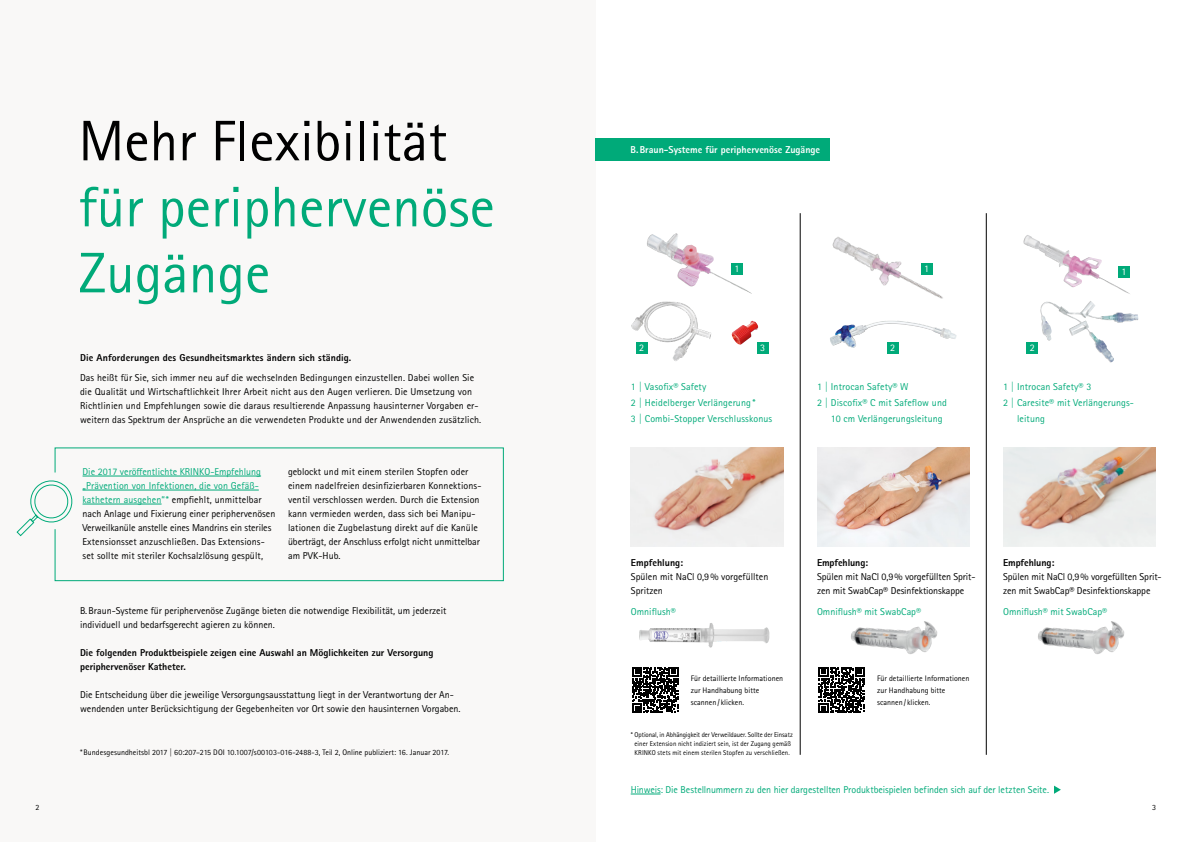
<style>
.page{position:relative;width:1191px;height:842px;background:#fff}
.page>*{position:absolute;margin:0;border:0;box-sizing:border-box;transform-origin:0 0}
.t1{font:57.2px/66px "Rotis Sans Serif Pro";color:#00aa79}
.t2{font:57.2px "Rotis Sans Serif Pro";color:#000}
.t3{font:10px/14px "Rotis Sans Serif Pro";letter-spacing:.01em;color:#000}
.t4{font:10px/16px "Rotis Sans Serif Pro";letter-spacing:.01em;color:#00aa79}
.t5{font:800 10px/14px "Rotis Sans Serif Pro";color:#000}
.t6{font:10px/14px "Rotis Sans Serif Pro";letter-spacing:-.01em;color:#000}
.t7{font:10px "Rotis Sans Serif Pro";letter-spacing:-.01em;color:#00aa79}
.t8{font:800 10px "Rotis Sans Serif Pro";color:#fff}
.t9{font:10px "Rotis Sans Serif Pro";color:#fff}
.t10{font:8px/12px "Rotis Sans Serif Pro";color:#000}
.t11{font:7px/9px "Rotis Sans Serif Pro";letter-spacing:.01em;color:#000;text-align:center}
.s1{color:#00aa79}
</style>
<div class="page">
<div style="left:0;top:0;width:595px;height:842px;background:#f9f8f7"></div>
<hr style="left:800px;top:213px;width:1px;height:542px;background:#000">
<img style="left:647px;top:233px;width:105px;height:61px">
<img style="left:631px;top:301px;width:80px;height:60px">
<img style="left:1003px;top:448px;width:152px;height:98px">
<img style="left:631px;top:448px;width:152px;height:98px">
<img style="left:817px;top:448px;width:152px;height:98px">
<img style="left:830px;top:321px;width:126px;height:27px">
<img style="left:832px;top:237px;width:111px;height:62px">
<img style="left:639px;top:623px;width:130px;height:25px">
<img style="left:1023px;top:235px;width:107px;height:59px">
<img style="left:731px;top:321px;width:27px;height:24px">
<img style="left:1040px;top:301px;width:67px;height:58px">
<hr style="left:986px;top:213px;width:1px;height:542px;background:#000">
<div style="left:731px;top:263px;width:11px;height:11px;background:#00aa79"></div>
<div style="left:636px;top:342px;width:11px;height:11px;background:#00aa79"></div>
<div style="left:757px;top:342px;width:11px;height:11px;background:#00aa79"></div>
<div style="left:921px;top:263px;width:11px;height:11px;background:#00aa79"></div>
<div style="left:887px;top:342px;width:11px;height:11px;background:#00aa79"></div>
<div style="left:1118px;top:266px;width:11px;height:11px;background:#00aa79"></div>
<div style="left:1026px;top:342px;width:12px;height:11px;background:#00aa79"></div>
<hr style="left:630px;top:794px;width:30px;height:1px;background:#00aa79">
<svg style="left:1054px;top:786px;width:7px;height:8px"></svg>
<img style="left:1038px;top:621px;width:87px;height:33px">
<img style="left:851px;top:621px;width:87px;height:64px">
<div style="left:595px;top:138px;width:234px;height:23px;background:#00aa79"></div>
<svg style="left:55px;top:447px;width:449px;height:134px"></svg>
<hr style="left:83px;top:476px;width:178px;height:1px;background:#00aa79">
<hr style="left:83px;top:490px;width:176px;height:1px;background:#00aa79">
<hr style="left:83px;top:504px;width:79px;height:1px;background:#00aa79">
<svg style="left:16px;top:477px;width:58px;height:60px"></svg>
<svg style="left:632px;top:667px;width:46px;height:46px"></svg>
<svg style="left:818px;top:667px;width:46px;height:46px"></svg>
<h1 class="t2" style="left:79px;top:107px;width:370px">Mehr Flexibilität</h1>
<h1 class="t1" style="left:79px;top:174px;width:418px">für periphervenöse<br>Zugänge</h1>
<p class="t5" style="left:80px;top:351px;width:273px">Die Anforderungen des Gesundheitsmarktes ändern sich ständig.</p>
<p class="t3" style="left:80px;top:371px;width:403px">Das heißt für Sie, sich immer neu auf die wechselnden Bedingungen einzustellen. Dabei wollen Sie die Qualität und Wirtschaftlichkeit Ihrer Arbeit nicht aus den Augen verlieren. Die Umsetzung von Richtlinien und Empfehlungen sowie die daraus resultierende Anpassung hausinterner Vorgaben er&shy;weitern das Spektrum der Ansprüche an die verwendeten Produkte und der Anwendenden zusätzlich.</p>
<p class="t3" style="left:83px;top:465px;width:194px"><span class="s1">Die 2017 veröffentlichte KRINKO-Empfehlung „Prävention von Infektionen, die von Gefäß&shy;kathetern ausgehen“*</span> empfiehlt, unmittelbar nach Anlage und Fixierung einer periphervenösen Verweilkanüle anstelle eines Mandrins ein steriles Extensionsset anzuschließen. Das Extensions&shy;set sollte mit steriler Kochsalzlösung gespült,</p>
<p class="t3" style="left:288px;top:465px;width:195px">geblockt und mit einem sterilen Stopfen oder einem nadelfreien desinfizierbaren Konnektions&shy;ventil verschlossen werden. Durch die Extension kann vermieden werden, dass sich bei Manipu&shy;lationen die Zugbelastung direkt auf die Kanüle überträgt, der Anschluss erfolgt nicht unmittelbar am PVK-Hub.</p>
<p class="t3" style="left:80px;top:604px;width:368px">B.Braun-Systeme für periphervenöse Zugänge bieten die notwendige Flexibilität, um jederzeit individuell und bedarfsgerecht agieren zu können.</p>
<p class="t5" style="left:80px;top:646px;width:355px">Die folgenden Produktbeispiele zeigen eine Auswahl an Möglichkeiten zur Versorgung periphervenöser Katheter.</p>
<p class="t3" style="left:80px;top:688px;width:382px">Die Entscheidung über die jeweilige Versorgungsausstattung liegt in der Verantwortung der An&shy;wendenden unter Berücksichtigung der Gegebenheiten vor Ort sowie den hausinternen Vorgaben.</p>
<p class="t10" style="left:80px;top:746px;width:370px">*Bundesgesundheitsbl 2017 | 60:207–215 DOI 10.1007/s00103-016-2488-3, Teil 2, Online publiziert: 16. Januar 2017.</p>
<p class="t8" style="left:630px;top:143px;width:191px">B.Braun-Systeme für periphervenöse Zugänge</p>
<p class="t9" style="left:734px;top:263px;width:6px">1</p>
<p class="t9" style="left:924px;top:263px;width:6px">1</p>
<p class="t9" style="left:1121px;top:266px;width:6px">1</p>
<p class="t9" style="left:639px;top:341px;width:6px">2</p>
<p class="t9" style="left:760px;top:341px;width:6px">3</p>
<p class="t4" style="left:631px;top:379px;width:143px">1 | Vasofix® Safety<br>2 | Heidelberger Verlängerung *<br>3 | Combi-Stopper Verschlusskonus</p>
<p class="t9" style="left:890px;top:341px;width:6px">2</p>
<p class="t4" style="left:817px;top:379px;width:93px">1 | Introcan Safety® W</p>
<p class="t4" style="left:817px;top:395px;width:131px">2 | Discofix® C mit Safeflow und</p>
<p class="t4" style="left:831px;top:411px;width:113px">10 cm Verlängerungsleitung</p>
<p class="t9" style="left:1029px;top:341px;width:6px">2</p>
<p class="t4" style="left:1003px;top:379px;width:90px">1 | Introcan Safety® 3</p>
<p class="t4" style="left:1003px;top:395px;width:132px">2 | Caresite® mit Verlängerungs-</p>
<p class="t4" style="left:1017px;top:411px;width:29px">leitung</p>
<p class="t5" style="left:631px;top:556px;width:54px">Empfehlung:</p>
<p class="t3" style="left:631px;top:570px;width:139px">Spülen mit NaCl 0,9% vorgefüllten<br>Spritzen</p>
<p class="t5" style="left:817px;top:556px;width:53px">Empfehlung:</p>
<p class="t6" style="left:817px;top:570px;width:160px">Spülen mit NaCl 0,9% vorgefüllten Sprit&shy;zen mit SwabCap® Desinfektionskappe</p>
<p class="t5" style="left:1003px;top:556px;width:53px">Empfehlung:</p>
<p class="t6" style="left:1003px;top:570px;width:160px">Spülen mit NaCl 0,9% vorgefüllten Sprit&shy;zen mit SwabCap® Desinfektionskappe</p>
<p class="t4" style="left:631px;top:604px;width:46px">Omniflush®</p>
<p class="t4" style="left:817px;top:604px;width:106px">Omniflush® mit SwabCap®</p>
<p class="t4" style="left:1003px;top:604px;width:106px">Omniflush® mit SwabCap®</p>
<p class="t10" style="left:691px;top:672px;width:94px">Für detaillierte Informationen zur Handhabung bitte scannen / klicken.</p>
<p class="t11" style="left:631px;top:730px;width:163px">* Optional, in Abhängigkeit der Verweildauer. Sollte der Einsatz einer Extension nicht indiziert sein, ist der Zugang gemäß<br>KRINKO stets mit einem sterilen Stopfen zu verschließen.</p>
<p class="t10" style="left:877px;top:672px;width:94px">Für detaillierte Informationen zur Handhabung bitte scannen / klicken.</p>
<p class="t7" style="left:630px;top:784px;width:420px">Hinweis: Die Bestellnummern zu den hier dargestellten Produktbeispielen befinden sich auf der letzten Seite.</p>
<p class="t10" style="left:35px;top:801px;width:5px">2</p>
<p class="t10" style="left:1152px;top:801px;width:5px">3</p>
</div>
